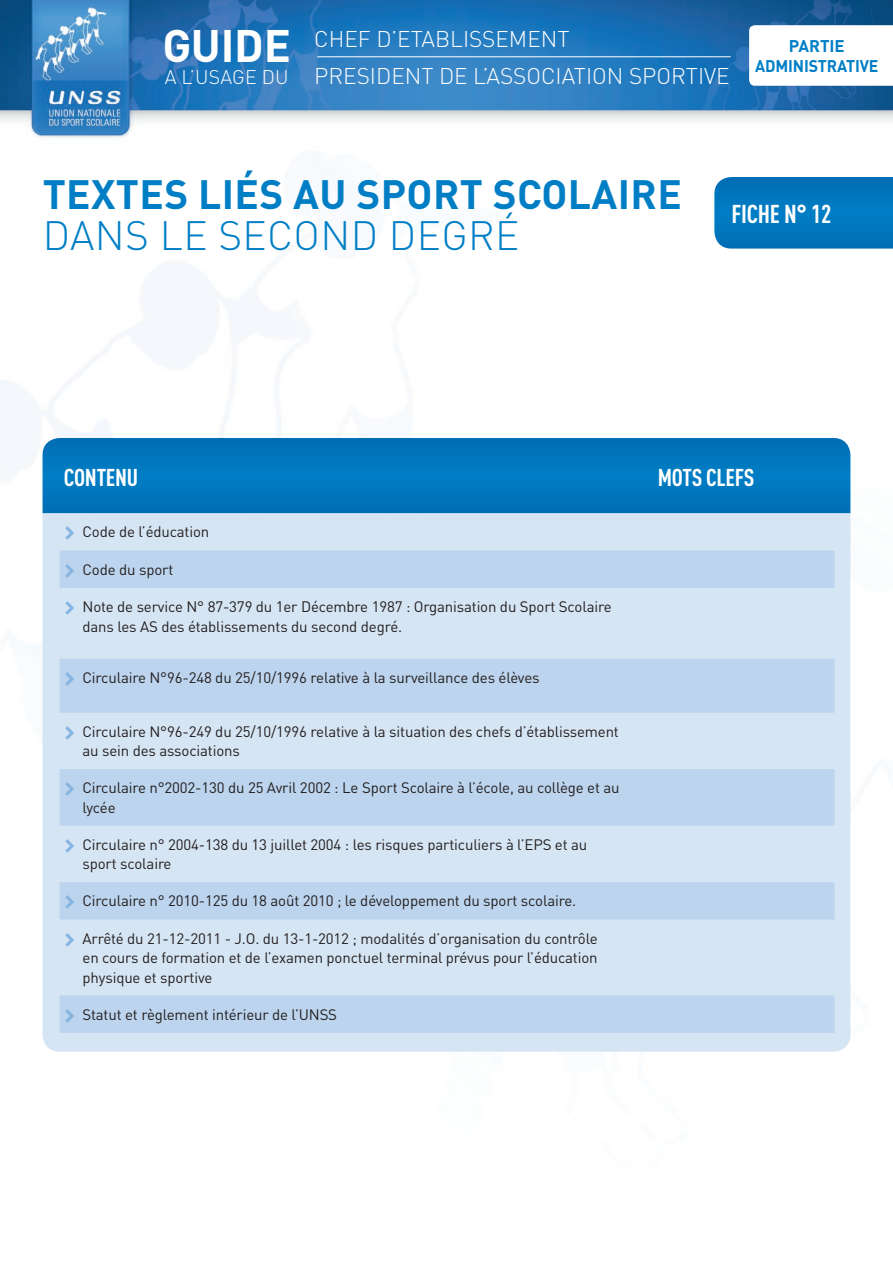
<style>
.page{position:relative;width:893px;height:1263px;background:#fff}
.page>*{position:absolute;margin:0;border:0;box-sizing:border-box;transform-origin:0 0}
.t1{font:700 45px "DIN Pro";letter-spacing:-.005em;color:#fff}
.t2{font:700 40.5px "DIN Pro";letter-spacing:.01em;color:#007ec5}
.t3{font:300 40.5px "DIN Pro";color:#007ec5}
.t4{font:700 25.5px "DIN Cond";letter-spacing:-.01em;color:#fff}
.t5{font:700 24px "DIN Cond";letter-spacing:-.01em;color:#fff}
.t6{font:300 22.5px/37px "DIN Pro";color:#fff}
.t7{font:300 19.5px "DIN Pro";letter-spacing:.01em;color:#fff}
.t8{font:700 16.8px/19.8px "DIN Pro";letter-spacing:-.01em;color:#007ec5}
.t9{font:700 16.8px "DIN Pro";letter-spacing:-.01em;color:#007ec5;scale:.95 1}
.t10{font:15px/19.5px "DIN Pro";letter-spacing:-.01em;color:#231f20}
</style>
<div class="page">
<img style="left:0;top:0;width:893px;height:1038px">
<hr style="left:317px;top:56px;width:414px;height:1px;background:#fff">
<svg style="left:749px;top:25px;width:144px;height:61px"></svg>
<div style="left:43px;top:513px;width:807px;height:539px;background:#d6e5f4"></div>
<svg style="left:60px;top:550px;width:774px;height:483px;background:#caddf0"></svg>
<div style="left:43px;top:438px;width:807px;height:75px;background:#0075bc"></div>
<svg style="left:714px;top:177px;width:179px;height:72px;background:#0477bd"></svg>
<svg style="left:66px;top:526px;width:8px;height:14px"></svg>
<svg style="left:66px;top:564px;width:8px;height:13px"></svg>
<svg style="left:66px;top:601px;width:8px;height:14px"></svg>
<svg style="left:66px;top:672px;width:8px;height:14px"></svg>
<svg style="left:66px;top:726px;width:8px;height:13px"></svg>
<svg style="left:66px;top:782px;width:8px;height:14px"></svg>
<svg style="left:66px;top:839px;width:8px;height:13px"></svg>
<svg style="left:66px;top:895px;width:8px;height:14px"></svg>
<svg style="left:66px;top:933px;width:8px;height:13px"></svg>
<svg style="left:66px;top:1009px;width:8px;height:13px"></svg>
<h1 class="t1" style="left:162px;top:15px;width:130px">GUIDE</h1>
<h3 class="t7" style="left:165px;top:64px;width:125px">A L’USAGE DU</h3>
<h3 class="t6" style="left:314px;top:19px;width:417px">CHEF D’ETABLISSEMENT<br>PRESIDENT DE L’ASSOCIATION SPORTIVE</h3>
<p class="t8" style="left:755px;top:35px;width:82px;text-indent:34px">PARTIE<br>ADMINISTRAT</p>
<p class="t9" style="left:855px;top:54px;width:26px">IVE</p>
<h2 class="t2" style="left:43px;top:167px;width:641px">TEXTES LI ÉS AU SPORT SCOLAIRE</h2>
<h2 class="t3" style="left:43px;top:208px;width:26px">DANS</h2>
<h2 class="t3" style="left:160px;top:208px;width:86px">LE SECOND</h2>
<h2 class="t3" style="left:389px;top:208px;width:26px">DEGR</h2>
<h2 class="t3" style="left:495px;top:208px;width:26px">É</h2>
<h3 class="t4" style="left:731px;top:199px;width:101px">FICHE N° 12</h3>
<h3 class="t5" style="left:64px;top:462px;width:76px">CONTENU</h3>
<h3 class="t5" style="left:658px;top:462px;width:98px">MOTS CLEFS</h3>
<p class="t10" style="left:83px;top:522px;width:128px">Code de l’éducation</p>
<p class="t10" style="left:83px;top:559px;width:92px">Code du sport</p>
<p class="t10" style="left:83px;top:596px;width:531px">Note de service N° 87-379 du 1er Décembre 1987 : Organisation du Sport Scolaire dans les AS des établissements du second degré.</p>
<p class="t10" style="left:83px;top:667px;width:459px">Circulaire N°96-248 du 25/10/1996 relative à la surveillance des élèves</p>
<p class="t10" style="left:83px;top:721px;width:538px">Circulaire N°96-249 du 25/10/1996 relative à la situation des chefs d’établissement au sein des associations</p>
<p class="t10" style="left:83px;top:777px;width:539px">Circulaire n°2002-130 du 25 Avril 2002 : Le Sport Scolaire à l’école, au collège et au lycée</p>
<p class="t10" style="left:83px;top:834px;width:506px">Circulaire n° 2004-138 du 13 juillet 2004 : les risques particuliers à l’EPS et au sport scolaire</p>
<p class="t10" style="left:83px;top:890px;width:495px">Circulaire n° 2010-125 du 18 août 2010 ; le développement du sport scolaire.</p>
<p class="t10" style="left:83px;top:928px;width:517px;text-align:justify">Arrêté du 21-12-2011 - J.O. du 13-1-2012 ; modalités d’organisation du contrôle en cours de formation et de l’examen ponctuel terminal prévus pour l’éducation physique et sportive</p>
<p class="t10" style="left:83px;top:1004px;width:256px">Statut et règlement intérieur de l’UNSS</p>
</div>
